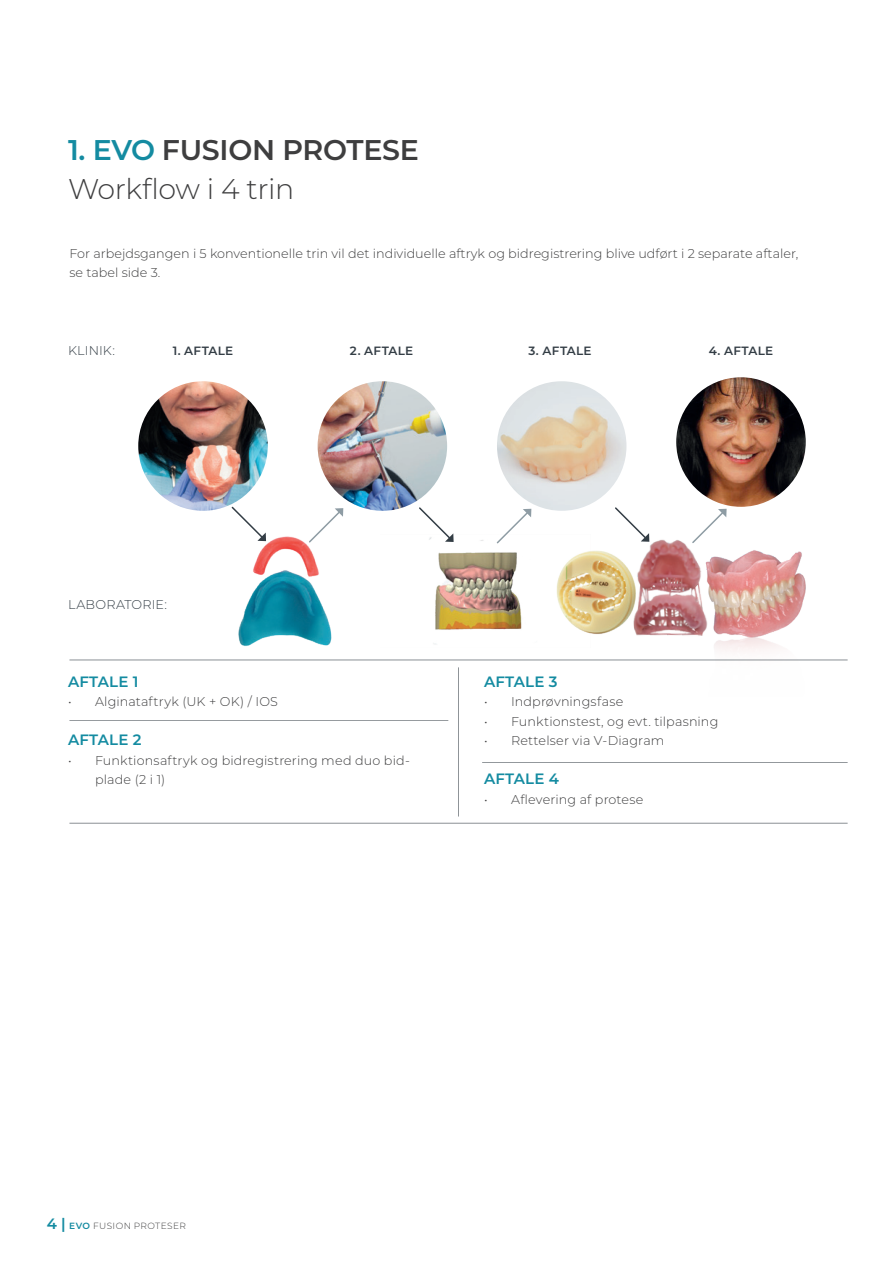
<style>
.page{position:relative;width:893px;height:1263px;background:#fff}
.page>*{position:absolute;margin:0;border:0;box-sizing:border-box;transform-origin:0 0}
.Header_16_pt{font:600 28.5px "Montserrat";letter-spacing:-.01em;color:#3e3e3f}
.Header_16_pt-2{font:300 28.5px "Montserrat";letter-spacing:-.015em;color:#3e3e3f}
.Heading_9_pt{font:600 15px "Montserrat";letter-spacing:.01em;color:#148ba1}
.Body{font:600 15px "Montserrat";letter-spacing:.01em;color:#148ba1}
.Objektunterzeile{font:300 12.75px/19.5px "Montserrat";color:#3e3e3f}
.Body-2{font:300 12.75px "Montserrat";letter-spacing:.015em;color:#333d45}
.Body-3{font:600 12px "Montserrat";letter-spacing:.025em;color:#333d45}
.t1{font:300 9px "Montserrat";letter-spacing:.045em;color:#3e3e3f}
.s1{color:#148ba1}
.s2{font-weight:600;font-size:15px;color:#148ba1}
.s3{font-weight:600;color:#148ba1}
</style>
<div class="page">
<svg style="left:231px;top:506px;width:35px;height:27px"></svg>
<svg style="left:317px;top:508px;width:26px;height:25px"></svg>
<svg style="left:419px;top:507px;width:35px;height:27px"></svg>
<svg style="left:505px;top:509px;width:26px;height:25px"></svg>
<svg style="left:615px;top:507px;width:26px;height:25px"></svg>
<svg style="left:702px;top:509px;width:25px;height:23px"></svg>
<img style="left:138px;top:381px;width:130px;height:130px;border-radius:65px">
<img style="left:318px;top:381px;width:129px;height:130px;border-radius:65px">
<img style="left:497px;top:381px;width:129px;height:130px;border-radius:65px">
<img style="left:676px;top:377px;width:130px;height:130px;border-radius:65px">
<hr style="left:458px;top:667px;width:1px;height:149px;background:#333d45">
<hr style="left:482px;top:762px;width:366px;height:1px;background:#333d45">
<hr style="left:69px;top:720px;width:379px;height:1px;background:#333d45">
<hr style="left:69px;top:823px;width:779px;height:1px;background:#333d45">
<hr style="left:69px;top:660px;width:779px;height:1px;background:#333d45">
<img style="left:590px;top:550px;width:40px;height:84px">
<img style="left:229px;top:533px;width:114px;height:127px">
<img style="left:429px;top:534px;width:161px;height:111px">
<img style="left:630px;top:532px;width:75px;height:104px">
<img style="left:699px;top:542px;width:107px;height:119px">
<p class="Header_16_pt" style="left:68px;top:130px;width:352px"><span class="s1">1. EVO</span> FUSION PROTESE</p>
<p class="Header_16_pt-2" style="left:68px;top:170px;width:228px">Workflow i 4 trin</p>
<p class="Objektunterzeile" style="left:69px;top:243px;width:730px">For arbejdsgangen i 5 konventionelle trin vil det individuelle aftryk og bidregistrering blive udført i 2 separate aftaler, se tabel side 3.</p>
<p class="Body-2" style="left:68px;top:342px;width:48px">KLINIK:</p>
<p class="Body-3" style="left:173px;top:343px;width:62px">1. AFTALE</p>
<p class="Body-3" style="left:350px;top:343px;width:65px">2. AFTALE</p>
<p class="Body-3" style="left:528px;top:343px;width:65px">3. AFTALE</p>
<p class="Body-3" style="left:709px;top:343px;width:66px">4. AFTALE</p>
<p class="Body-2" style="left:68px;top:596px;width:100px">LABORATORIE:</p>
<p class="Heading_9_pt" style="left:68px;top:671px;width:72px">AFTALE 1</p>
<p class="Objektunterzeile" style="left:68px;top:692px;width:211px">• Alginataftryk (UK + OK) / IOS</p>
<p class="Heading_9_pt" style="left:68px;top:729px;width:75px">AFTALE 2</p>
<p class="Objektunterzeile" style="left:95px;top:750px;width:316px;text-indent:-27px">• Funktionsaftryk og bidregistrering med duo bid&shy;plade (2 i 1)</p>
<p class="Body" style="left:484px;top:671px;width:75px">AFTALE 3</p>
<p class="Objektunterzeile" style="left:484px;top:692px;width:141px">• Indprøvningsfase</p>
<p class="Objektunterzeile" style="left:484px;top:711px;width:236px">• Funktionstest, og evt. tilpasning</p>
<p class="Objektunterzeile" style="left:484px;top:731px;width:182px">• Rettelser via V-Diagram</p>
<p class="Body" style="left:484px;top:768px;width:77px">AFTALE 4</p>
<p class="Objektunterzeile" style="left:484px;top:789px;width:161px">• Aflevering af protese</p>
<p class="t1" style="left:47px;top:1220px;width:141px"><span class="s2">4 |</span> <span class="s3">EVO</span> FUSION PROTESER</p>
</div>
